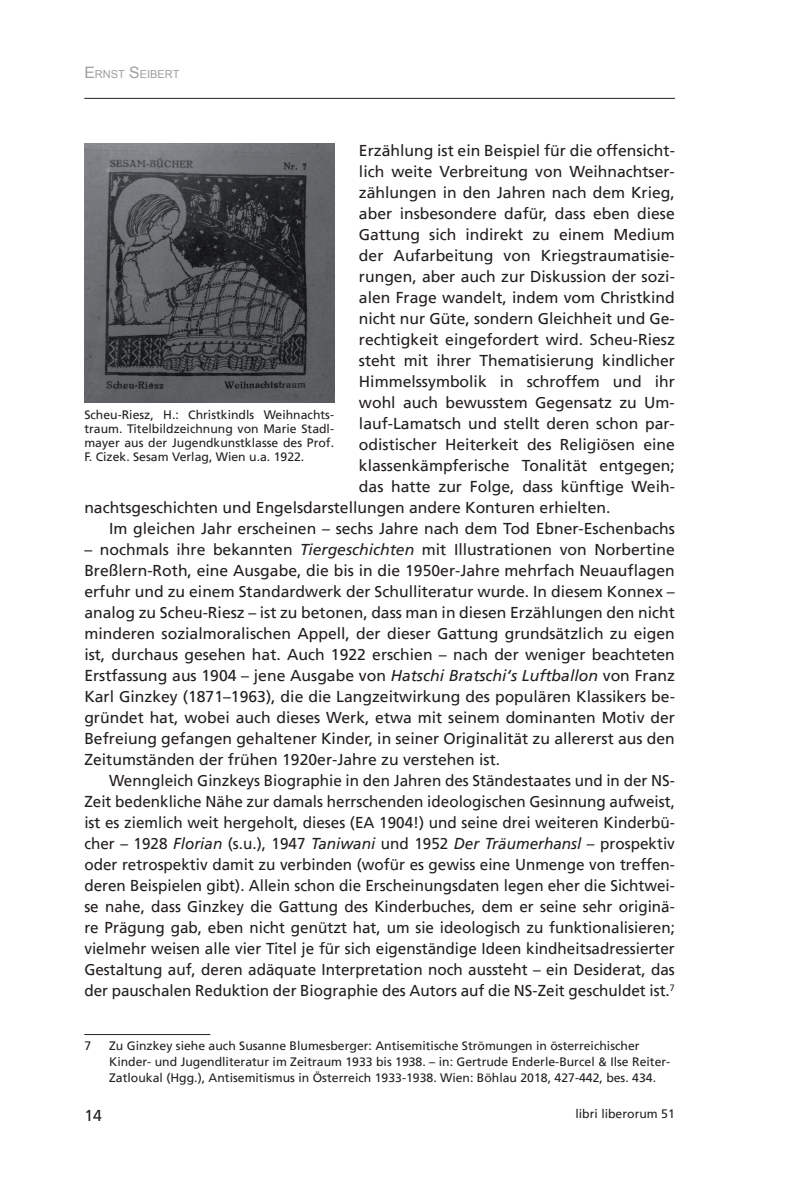
<style>
.page{position:relative;width:794px;height:1191px;background:#fff}
.page>*{position:absolute;margin:0;border:0;box-sizing:border-box;transform-origin:0 0}
.t1{font:15.75px/21px "Frutiger";color:#231f20;text-align:justify}
.t2{font:12.25px/14px "Frutiger";color:#231f20}
.t3{font:11.03px "Arial";color:#9d9fa2}
.s1{font-size:15.75px}
.s2{font-style:italic}
</style>
<div class="page">
<hr style="left:84px;top:98px;width:591px;height:1px;background:#231f20">
<hr style="left:84px;top:1034px;width:126px;height:1px;background:#231f20">
<img style="left:84px;top:144px;width:250px;height:259px">
<p class="t3" style="left:84px;top:67px;width:97px"><span class="s1">E</span>RNST <span class="s1">S</span>EIBERT</p>
<p class="t1" style="left:359px;top:140px;width:317px">Erzählung ist ein Beispiel für die offensicht-</p>
<p class="t1" style="left:359px;top:161px;width:317px">lich weite Verbreitung von Weihnachtser-</p>
<p class="t1" style="left:359px;top:182px;width:317px">zählungen in den Jahren nach dem Krieg,</p>
<p class="t1" style="left:359px;top:203px;width:317px">aber insbesondere dafür, dass eben diese</p>
<p class="t1" style="left:359px;top:224px;width:317px">Gattung sich indirekt zu einem Medium</p>
<p class="t1" style="left:359px;top:245px;width:317px">der Aufarbeitung von Kriegstraumatisie-</p>
<p class="t1" style="left:359px;top:266px;width:317px">rungen, aber auch zur Diskussion der sozi-</p>
<p class="t1" style="left:359px;top:287px;width:317px">alen Frage wandelt, indem vom Christkind</p>
<p class="t1" style="left:359px;top:308px;width:317px">nicht nur Güte, sondern Gleichheit und Ge-</p>
<p class="t1" style="left:359px;top:329px;width:317px">rechtigkeit eingefordert wird. Scheu-Riesz</p>
<p class="t1" style="left:359px;top:350px;width:317px">steht mit ihrer Thematisierung kindlicher</p>
<p class="t1" style="left:359px;top:371px;width:317px">Himmelssymbolik in schroffem und ihr</p>
<p class="t1" style="left:359px;top:392px;width:317px">wohl auch bewusstem Gegensatz zu Um-</p>
<p class="t1" style="left:359px;top:413px;width:317px">lauf-Lamatsch und stellt deren schon par-</p>
<p class="t1" style="left:359px;top:434px;width:317px">odistischer Heiterkeit des Religiösen eine</p>
<p class="t1" style="left:359px;top:455px;width:317px">klassenkämpferische Tonalität entgegen;</p>
<p class="t1" style="left:359px;top:476px;width:317px">das hatte zur Folge, dass künftige Weih-</p>
<p class="t1" style="left:84px;top:497px;width:527px">nachtsgeschichten und Engelsdarstellungen andere Konturen erhielten.</p>
<p class="t1" style="left:109px;top:518px;width:567px">Im gleichen Jahr erscheinen – sechs Jahre nach dem Tod Ebner-Eschenbachs</p>
<p class="t1" style="left:84px;top:539px;width:592px">– nochmals ihre bekannten <span class="s2">Tiergeschichten</span> mit Illustrationen von Norbertine Breßlern-Roth, eine Ausgabe, die bis in die 1950er-Jahre mehrfach Neuauflagen erfuhr und zu einem Standardwerk der Schulliteratur wurde. In diesem Konnex – analog zu Scheu-Riesz – ist zu betonen, dass man in diesen Erzählungen den nicht minderen sozialmoralischen Appell, der dieser Gattung grundsätzlich zu eigen ist, durchaus gesehen hat. Auch 1922 erschien – nach der weniger beachteten Erstfassung aus 1904 – jene Ausgabe von <span class="s2">Hatschi Bratschi‘s Luftballon</span> von Franz Karl Ginzkey (1871–1963), die die Langzeitwirkung des populären Klassikers be&shy;gründet hat, wobei auch dieses Werk, etwa mit seinem dominanten Motiv der Befreiung gefangen gehaltener Kinder, in seiner Originalität zu allererst aus den Zeitumständen der frühen 1920er-Jahre zu verstehen ist.</p>
<p class="t1" style="left:84px;top:770px;width:592px;text-indent:25px">Wenngleich Ginzkeys Biographie in den Jahren des Ständestaates und in der NS-Zeit bedenkliche Nähe zur damals herrschenden ideologischen Gesinnung aufweist, ist es ziemlich weit hergeholt, dieses (EA 1904!) und seine drei weiteren Kinderbü&shy;cher – 1928 <span class="s2">Florian</span> (s.u.), 1947 <span class="s2">Taniwani</span> und 1952 <span class="s2">Der Träumerhansl</span> – prospektiv oder retrospektiv damit zu verbinden (wofür es gewiss eine Unmenge von treffen&shy;deren Beispielen gibt). Allein schon die Erscheinungsdaten legen eher die Sichtwei&shy;se nahe, dass Ginzkey die Gattung des Kinderbuches, dem er seine sehr originä&shy;re Prägung gab, eben nicht genützt hat, um sie ideologisch zu funktionalisieren; vielmehr weisen alle vier Titel je für sich eigenständige Ideen kindheitsadressierter Gestaltung auf, deren adäquate Interpretation noch aussteht – ein Desiderat, das der pauschalen Reduktion der Biographie des Autors auf die NS-Zeit geschuldet ist.<sup>7</sup></p>
<p class="t2" style="left:84px;top:408px;width:251px;text-align:justify">Scheu-Riesz, H.: Christkindls Weihnachts&shy;traum. Titelbildzeichnung von Marie Stadl&shy;mayer aus der Jugendkunstklasse des Prof.<br>F. Cizek. Sesam Verlag, Wien u.a. 1922.</p>
<p class="t2" style="left:84px;top:1039px;width:8px">7</p>
<p class="t2" style="left:109px;top:1038px;width:562px;line-height:15.8px">Zu Ginzkey siehe auch Susanne Blumesberger: Antisemitische Strömungen in österreichischer<br>Kinder- und Jugendliteratur im Zeitraum 1933 bis 1938. – in: Gertrude Enderle-Burcel &amp; Ilse Reiter-<br>Zatloukal (Hgg.), Antisemitismus in Österreich 1933-1938. Wien: Böhlau 2018, 427-442, bes. 434.</p>
<p class="t1" style="left:84px;top:1104px;width:19px">14</p>
<p class="t2" style="left:575px;top:1107px;width:101px">libri liberorum 51</p>
</div>
